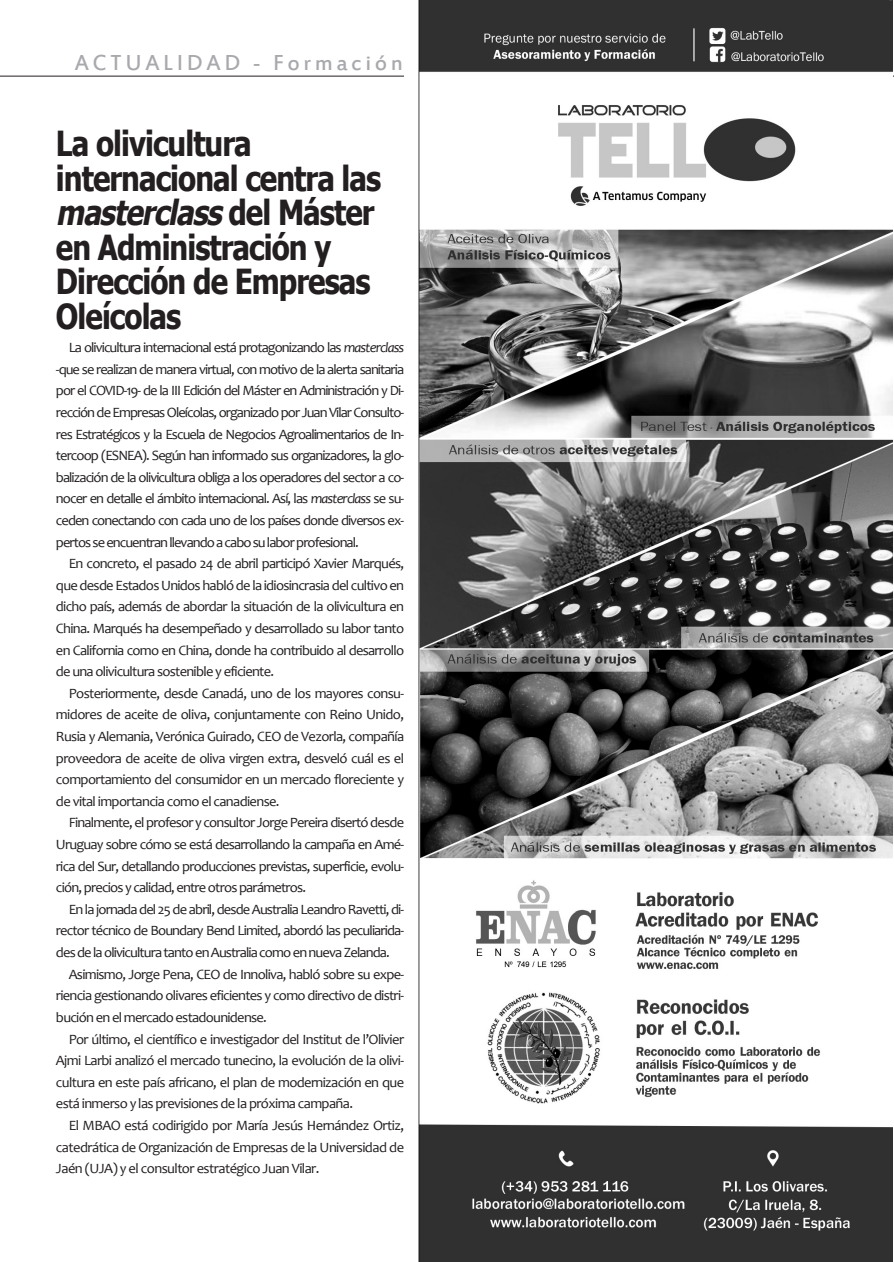
<style>
.page{position:relative;width:894px;height:1262px;background:#fff}
.page>*{position:absolute;margin:0;border:0;box-sizing:border-box;transform-origin:0 0}
.t1{font:700 34.5px/34.5px "Tahoma";letter-spacing:-.03em;color:#231f20;scale:.85 1}
.t2{font:24px "Estrangelo Edessa";letter-spacing:.145em;color:#a8a9ad}
.t3{font:14.25px/21.6px "Candara";letter-spacing:-.05em;color:#231f20;text-align:justify}
.s1{font-style:italic}
</style>
<div class="page">
<hr style="left:0;top:76px;width:894px;height:1px;background:#231f20">
<img style="left:404px;top:1px;width:488px;height:1261px">
<h2 class="t2" style="left:75px;top:50px;width:329px">ACTUALIDAD - Formación</h2>
<h1 class="t1" style="left:56px;top:125px;width:384px">La olivicultura internacional centra las <span class="s1">masterclass</span> d e l M á s t e r en Administración y<br>Dirección de Empresas<br>Oleícolas</h1>
<p class="t3" style="left:56px;top:336px;width:350px;text-indent:13px">La olivicultura internacional está protagonizando las <span class="s1">masterclass </span>-que se realizan de manera virtual, con motivo de la alerta sanitaria por el COVID-19- de la III Edición del Máster en Administración y Di&shy;rección de Empresas Oleícolas, organizado por Juan Vilar Consulto&shy;res Estratégicos y la Escuela de Negocios Agroalimentarios de In&shy;tercoop (ESNEA). Según han informado sus organizadores, la glo&shy;balización de la olivicultura obliga a los operadores del sector a co&shy;nocer en detalle el ámbito internacional. Así, las <span class="s1">masterclass</span> se su&shy;ceden conectando con cada uno de los países donde diversos ex&shy;pertosseencuentranllevandoacabosulaborprofesional.</p>
<p class="t3" style="left:56px;top:552px;width:350px;text-indent:13px">En concreto, el pasado 24 de abril participó Xavier Marqués, que desde Estados Unidos habló de la idiosincrasia del cultivo en dicho país, además de abordar la situación de la olivicultura en China. Marqués ha desempeñado y desarrollado su labor tanto en California como en China, donde ha contribuido al desarrollo de una olivicultura sostenible y eficiente.</p>
<p class="t3" style="left:56px;top:682px;width:350px;text-indent:13px">Posteriormente, desde Canadá, uno de los mayores consu&shy;midores de aceite de oliva, conjuntamente con Reino Unido, Rusia y Alemania, Verónica Guirado, CEO de Vezorla, compañía proveedora de aceite de oliva virgen extra, desveló cuál es el comportamiento del consumidor en un mercado floreciente y de vital importancia como el canadiense.</p>
<p class="t3" style="left:56px;top:812px;width:350px;text-indent:13px">Finalmente, el profesor y consultor Jorge Pereira disertó desde Uruguay sobre cómo se está desarrollando la campaña en Amé&shy;rica del Sur, detallando producciones previstas, superficie, evolu&shy;ción, precios y calidad, entre otros parámetros.</p>
<p class="t3" style="left:56px;top:898px;width:350px;text-indent:13px">En la jornada del 25 de abril, desde Australia Leandro Ravetti, di&shy;rector técnico de Boundary Bend Limited, abordó las peculiarida&shy;des de la olivicultura tanto en Australia como en nueva Zelanda.</p>
<p class="t3" style="left:56px;top:963px;width:350px;text-indent:13px">Asimismo, Jorge Pena, CEO de Innoliva, habló sobre su expe&shy;riencia gestionando olivares eficientes y como directivo de distri&shy;bución en el mercado estadounidense.</p>
<p class="t3" style="left:56px;top:1028px;width:350px;text-indent:13px">Por último, el científico e investigador del Institut de l’Olivier Ajmi Larbi analizó el mercado tunecino, la evolución de la olivi&shy;cultura en este país africano, el plan de modernización en que está inmerso y las previsiones de la próxima campaña.</p>
<p class="t3" style="left:56px;top:1114px;width:350px;text-indent:13px">El MBAO está codirigido por María Jesús Hernández Ortiz, catedrática de Organización de Empresas de la Universidad de Jaén (UJA) y el consultor estratégico Juan Vilar.</p>
</div>
